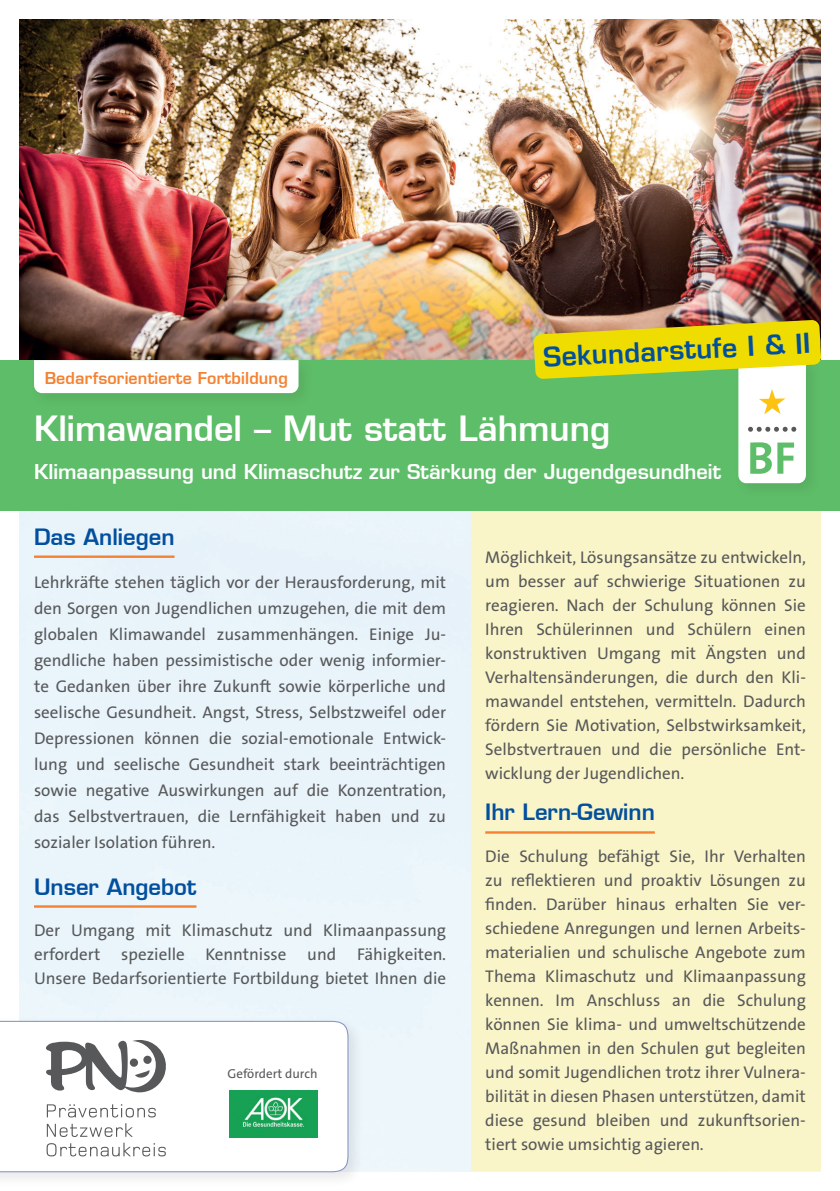
<style>
.page{position:relative;width:840px;height:1191px;background:#fff}
.page>*{position:absolute;margin:0;border:0;box-sizing:border-box;transform-origin:0 0}
.t1{font:600 34px "Eurostile";color:#fff}
.t2{font:600 26.8px "Eurostile";color:#014f9e}
.t3{font:600 22px "Eurostile";color:#014f9e}
.t4{font:600 20px "Eurostile";color:#fff}
.t5{font:17px/24px "The Sans B W5 Plain";color:#57585a;text-align:justify}
.t6{font:600 16px "Eurostile";letter-spacing:.01em;color:#f48232}
.t7{font:13px "The Sans B W5 Plain";color:#57585a}
</style>
<div class="page">
<div style="left:20px;top:510px;width:451px;height:661px;background:#e9f4fb"></div>
<div style="left:471px;top:507px;width:348px;height:664px;background:#faf5c8"></div>
<img style="left:20px;top:20px;width:799px;height:340px">
<div style="left:0;top:360px;width:839px;height:150px;background:#5ebd68"></div>
<hr style="left:485px;top:831px;width:169px;height:2px;background:#f48232">
<div style="left:29px;top:355px;width:286px;height:54px;background:#231f20;opacity:.1"></div>
<div style="left:34px;top:360px;width:264px;height:33px;background:#fff"></div>
<hr style="left:34px;top:555px;width:140px;height:3px;background:#f48232">
<hr style="left:34px;top:905px;width:162px;height:2px;background:#f48232">
<div style="left:732px;top:355px;width:90px;height:144px;background:#5dbb67"></div>
<svg style="left:533px;top:320px;width:287px;height:163px"></svg>
<div style="left:0;top:1015px;width:365px;height:174px;background:#231f20;opacity:.1"></div>
<svg style="left:0;top:1020px;width:349px;height:152px"></svg>
<img style="left:229px;top:1090px;width:88px;height:47px">
<svg style="left:47px;top:1104px;width:109px;height:13px"></svg>
<svg style="left:46px;top:1123px;width:120px;height:33px"></svg>
<svg style="left:46px;top:1040px;width:120px;height:52px"></svg>
<p class="t6" style="left:45px;top:368px;width:244px">Bedarfsorientierte Fortbildung</p>
<h2 class="t2" style="left:542px;top:340px;width:269px;rotate:-3deg">Sekundarstufe I &amp; II</h2>
<h1 class="t1" style="left:34px;top:407px;width:577px">Klimawandel – Mut statt Lähmung</h1>
<p class="t4" style="left:34px;top:459px;width:688px">Klimaanpassung und Klimaschutz zur Stärkung der Jugendgesundheit</p>
<p class="t3" style="left:34px;top:523px;width:142px">Das Anliegen</p>
<p class="t5" style="left:34px;top:569px;width:413px;line-height:26px">Lehrkräfte stehen täglich vor der Herausforderung, mit den Sorgen von Jugendlichen umzugehen, die mit dem globalen Klimawandel zusammenhängen. Einige Ju&shy;gendliche haben pessimistische oder wenig informier&shy;te Gedanken über ihre Zukunft sowie körperliche und seelische Gesundheit. Angst, Stress, Selbstzweifel oder Depressionen können die sozial-emotionale Entwick&shy;lung und seelische Gesundheit stark beeinträchtigen sowie negative Auswirkungen auf die Konzentration, das Selbstvertrauen, die Lernfähigkeit haben und zu sozialer Isolation führen.</p>
<p class="t3" style="left:34px;top:872px;width:164px">Unser Angebot</p>
<p class="t5" style="left:34px;top:918px;width:413px">Der Umgang mit Klimaschutz und Klimaanpassung erfordert spezielle Kenntnisse und Fähigkeiten.<br>Unsere Bedarfsorientierte Fortbildung bietet Ihnen die</p>
<p class="t7" style="left:227px;top:1065px;width:91px">Gefördert durch</p>
<p class="t5" style="left:485px;top:546px;width:322px">Möglichkeit, Lösungsansätze zu entwickeln, um besser auf schwierige Situationen zu reagieren. Nach der Schulung können Sie Ihren Schülerinnen und Schülern einen konstruktiven Umgang mit Ängsten und Verhaltensänderungen, die durch den Kli&shy;mawandel entstehen, vermitteln. Dadurch fördern Sie Motivation, Selbstwirksamkeit, Selbstvertrauen und die persönliche Ent&shy;wicklung der Jugendlichen.</p>
<p class="t3" style="left:485px;top:798px;width:171px">Ihr Lern-Gewinn</p>
<p class="t5" style="left:485px;top:844px;width:322px">Die Schulung befähigt Sie, Ihr Verhalten zu reflektieren und proaktiv Lösungen zu finden. Darüber hinaus erhalten Sie ver&shy;schiedene Anregungen und lernen Arbeits&shy;materialien und schulische Angebote zum Thema Klimaschutz und Klimaanpassung kennen. Im Anschluss an die Schulung können Sie klima- und umweltschützende Maßnahmen in den Schulen gut begleiten und somit Jugendlichen trotz ihrer Vulnera&shy;bilität in diesen Phasen unterstützen, damit diese gesund bleiben und zukunftsorien&shy;tiert sowie umsichtig agieren.</p>
</div>
